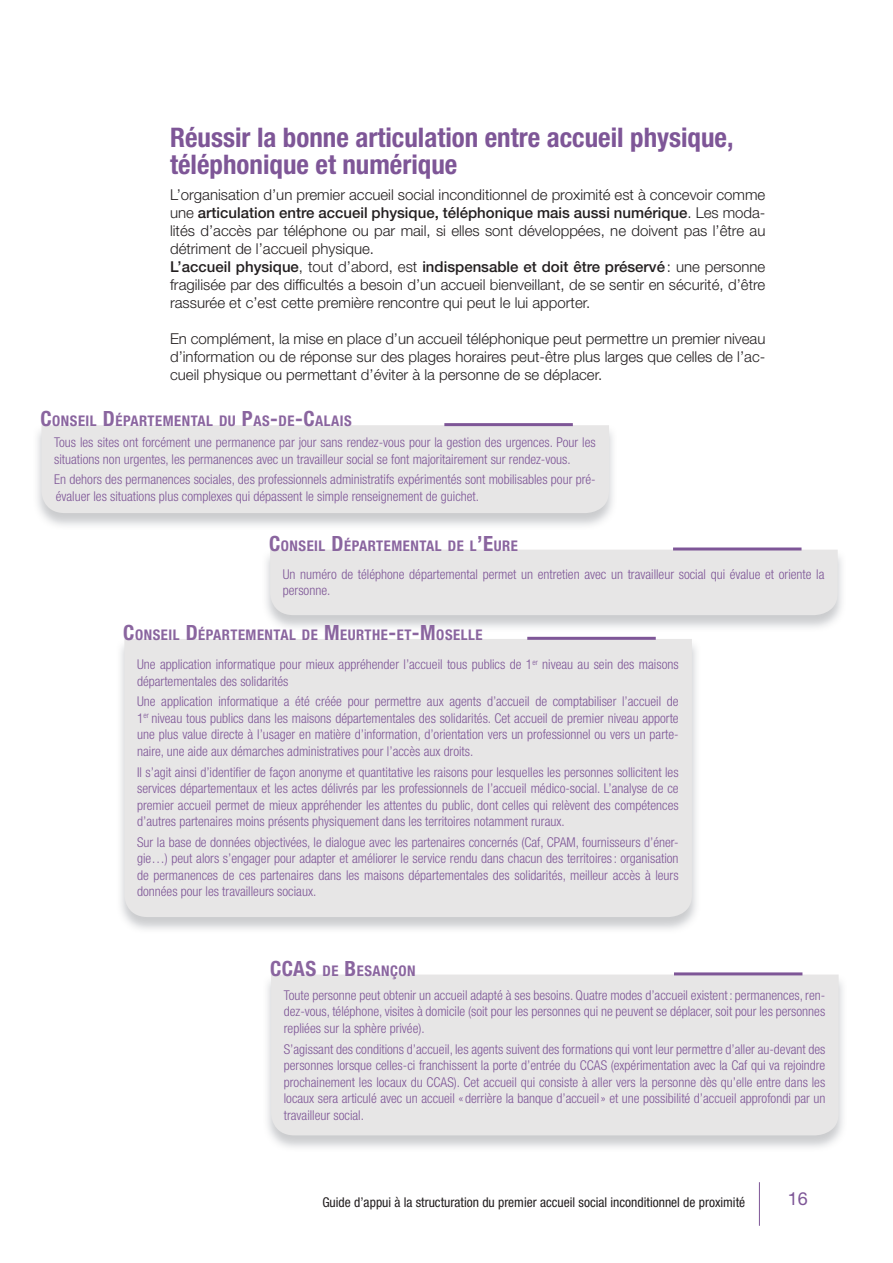
<style>
.page{position:relative;width:893px;height:1263px;background:#fff}
.page>*{position:absolute;margin:0;border:0;box-sizing:border-box;transform-origin:0 0}
.t1{font:700 condensed 27px/27px "Helvetica Neue LT Std";color:#7e5697}
.t2{font:18px "Helvetica Neue LT Std";color:#7e5697}
.t3{font:300 15px/18px "Helvetica Neue LT Std";color:#231f20}
.t4{font:700 condensed 14.7px "Helvetica Neue LT Std";letter-spacing:.035em;color:#8a659f}
.t5{font:300 condensed 13.5px/16.5px "Helvetica Neue LT Std";color:#7e5697;text-align:justify}
.t6{font:condensed 13.5px "Helvetica Neue LT Std";color:#231f20}
.s1{font-weight:500}
.s2{font-size:21px}
</style>
<div class="page">
<hr style="left:759px;top:1182px;width:1px;height:44px;background:#7e5697">
<div style="left:41px;top:425px;width:568px;height:88px;background:#e7e6e6"></div>
<hr style="left:444px;top:423px;width:129px;height:3px;background:#7e5697">
<div style="left:270px;top:550px;width:568px;height:65px;background:#e7e6e6"></div>
<hr style="left:673px;top:547px;width:128px;height:3px;background:#7e5697">
<div style="left:124px;top:639px;width:568px;height:278px;background:#e7e6e6"></div>
<hr style="left:527px;top:637px;width:129px;height:3px;background:#7e5697">
<div style="left:271px;top:974px;width:568px;height:161px;background:#e7e6e6"></div>
<hr style="left:674px;top:972px;width:128px;height:3px;background:#7e5697">
<h1 class="t1" style="left:170px;top:123px;width:565px">Réussir la bonne articulation entre accueil physique, téléphonique et numérique</h1>
<p class="t3" style="left:170px;top:186px;width:597px">L’organisation d’un premier accueil social inconditionnel de proximité est à concevoir comme une <span class="s1">articulation entre accueil physique, téléphonique mais aussi numérique</span>. Les moda&shy;lités d’accès par téléphone ou par mail, si elles sont développées, ne doivent pas l’être au détriment de l’accueil physique.<br><span class="s1">L’accueil physique</span>, tout d’abord, est <span class="s1">indispensable et doit être préservé</span> : une personne fragilisée par des difficultés a besoin d’un accueil bienveillant, de se sentir en sécurité, d’être rassurée et c’est cette première rencontre qui peut le lui apporter.</p>
<p class="t3" style="left:170px;top:330px;width:597px;text-align:justify">En complément, la mise en place d’un accueil téléphonique peut permettre un premier niveau d’information ou de réponse sur des plages horaires peut-être plus larges que celles de l’ac&shy;cueil physique ou permettant d’éviter à la personne de se déplacer.</p>
<p class="t4" style="left:40px;top:412px;width:313px"><span class="s2">C</span>ONSEIL <span class="s2">D</span>ÉPARTEMENTAL DU <span class="s2">P</span>AS<span class="s2">-</span>DE<span class="s2">-C</span>ALAIS</p>
<p class="t5" style="left:54px;top:434px;width:543px">Tous les sites ont forcément une permanence par jour sans rendez-vous pour la gestion des urgences. Pour les situations non urgentes, les permanences avec un travailleur social se font majoritairement sur rendez-vous.</p>
<p class="t5" style="left:54px;top:471px;width:543px">En dehors des permanences sociales, des professionnels administratifs expérimentés sont mobilisables pour pré&shy;évaluer les situations plus complexes qui dépassent le simple renseignement de guichet.</p>
<p class="t4" style="left:269px;top:537px;width:250px"><span class="s2">C</span>ONSEIL <span class="s2">D</span>ÉPARTEMENTAL DE L<span class="s2">’E</span>URE</p>
<p class="t5" style="left:283px;top:566px;width:543px">Un numéro de téléphone départemental permet un entretien avec un travailleur social qui évalue et oriente la personne.</p>
<p class="t4" style="left:123px;top:626px;width:361px"><span class="s2">C</span>ONSEIL <span class="s2">D</span>ÉPARTEMENTAL DE <span class="s2">M</span>EURTHE<span class="s2">-</span>ET<span class="s2">-M</span>OSELLE</p>
<p class="t5" style="left:137px;top:656px;width:543px">Une application informatique pour mieux appréhender l’accueil tous publics de 1<sup>er</sup> niveau au sein des maisons départementales des solidarités</p>
<p class="t5" style="left:137px;top:693px;width:543px">Une application informatique a été créée pour permettre aux agents d’accueil de comptabiliser l’accueil de 1<sup>er</sup> niveau tous publics dans les maisons départementales des solidarités. Cet accueil de premier niveau apporte une plus value directe à l’usager en matière d’information, d’orientation vers un professionnel ou vers un parte&shy;naire, une aide aux démarches administratives pour l’accès aux droits.</p>
<p class="t5" style="left:137px;top:763px;width:543px">Il s’agit ainsi d’identifier de façon anonyme et quantitative les raisons pour lesquelles les personnes sollicitent les services départementaux et les actes délivrés par les professionnels de l’accueil médico-social. L’analyse de ce premier accueil permet de mieux appréhender les attentes du public, dont celles qui relèvent des compétences d’autres partenaires moins présents physiquement dans les territoires notamment ruraux.</p>
<p class="t5" style="left:137px;top:834px;width:543px">Sur la base de données objectivées, le dialogue avec les partenaires concernés (Caf, CPAM, fournisseurs d’éner&shy;gie…) peut alors s’engager pour adapter et améliorer le service rendu dans chacun des territoires : organisation de permanences de ces partenaires dans les maisons départementales des solidarités, meilleur accès à leurs données pour les travailleurs sociaux.</p>
<p class="t4" style="left:270px;top:961px;width:147px"><span class="s2">CCAS</span> DE <span class="s2">B</span>ESANÇON</p>
<p class="t5" style="left:284px;top:987px;width:543px">Toute personne peut obtenir un accueil adapté à ses besoins. Quatre modes d’accueil existent : permanences, ren&shy;dez-vous, téléphone, visites à domicile (soit pour les personnes qui ne peuvent se déplacer, soit pour les personnes repliées sur la sphère privée).</p>
<p class="t5" style="left:284px;top:1040px;width:543px">S’agissant des conditions d’accueil, les agents suivent des formations qui vont leur permettre d’aller au-devant des personnes lorsque celles-ci franchissent la porte d’entrée du CCAS (expérimentation avec la Caf qui va rejoindre prochainement les locaux du CCAS). Cet accueil qui consiste à aller vers la personne dès qu’elle entre dans les locaux sera articulé avec un accueil « derrière la banque d’accueil » et une possibilité d’accueil approfondi par un travailleur social.</p>
<p class="t6" style="left:322px;top:1194px;width:424px">Guide d’appui à la structuration du premier accueil social inconditionnel de proximité</p>
<h2 class="t2" style="left:788px;top:1187px;width:22px">16</h2>
</div>
